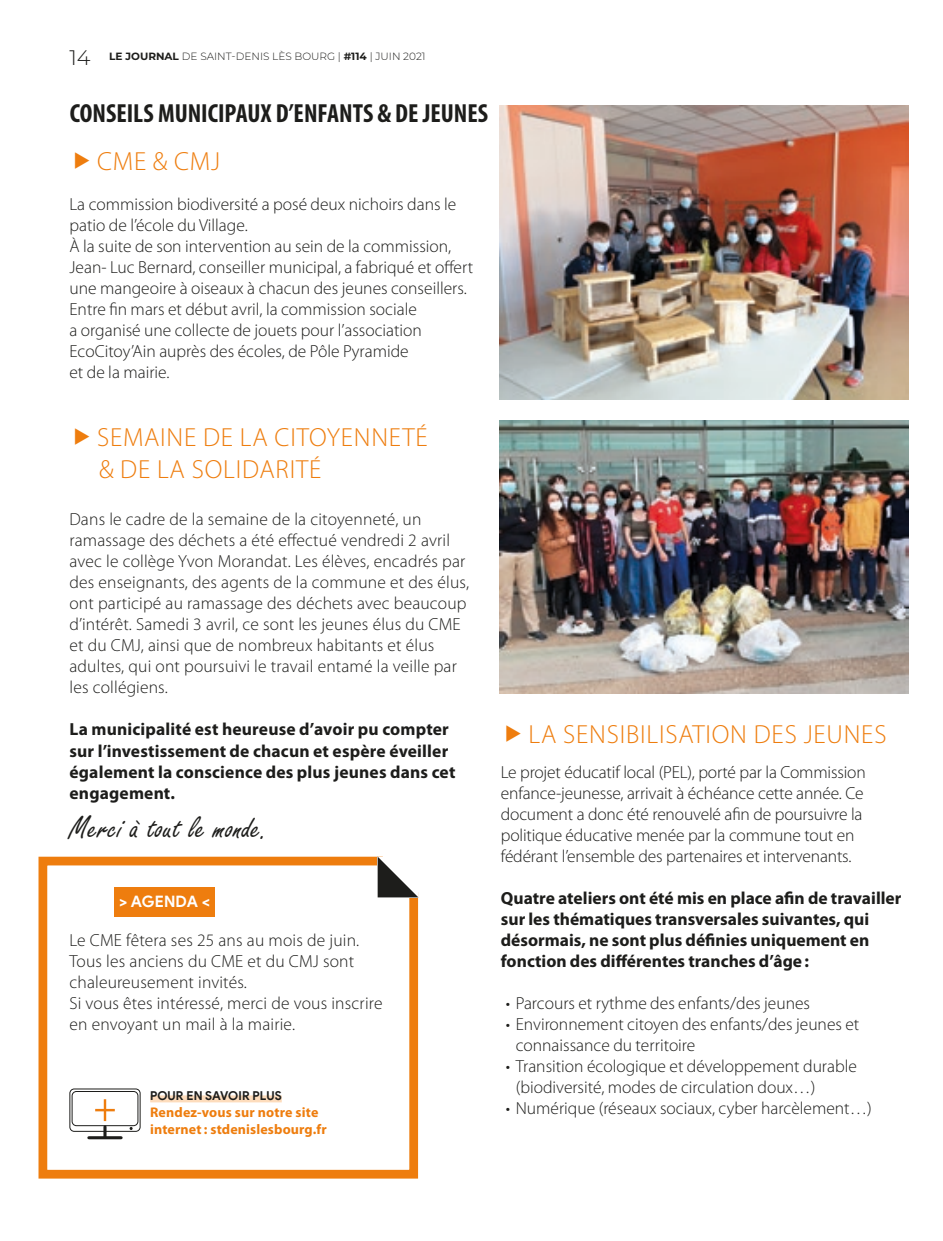
<style>
.page{position:relative;width:943px;height:1241px;background:#fff}
.page>*{position:absolute;margin:0;border:0;box-sizing:border-box;transform-origin:0 0}
.t1{font:33.25px "Freestyle Script";letter-spacing:.01em;color:#1d1d1b}
.t2{font:300 26.25px/31.5px "Myriad Pro";letter-spacing:.03em;color:#ee7d0e}
.t3{font:700 condensed 26.25px "Myriad Pro";color:#1d1d1b}
.t4{font:300 17.5px/21px "Myriad Pro";color:#1d1d1b}
.t5{font:700 17.5px/21px "Myriad Pro";color:#1d1d1b}
.t6{font:700 15.75px "Product Sans";letter-spacing:.01em;color:#fff}
.t7{font:700 14px/16.8px "Myriad Pro";letter-spacing:.01em;color:#ee7d0e}
.t8{font:700 12.25px "Product Sans";letter-spacing:.01em;color:#1d1d1b}
.t9{font:300 10.5px "Montserrat";color:#1d1d1b}
.s1{font-size:21px}
.s2{font-weight:700}
</style>
<div class="page">
<img style="left:499px;top:105px;width:409px;height:294px">
<img style="left:499px;top:420px;width:409px;height:273px">
<svg style="left:38px;top:856px;width:381px;height:323px"></svg>
<svg style="left:377px;top:856px;width:41px;height:41px"></svg>
<p class="t9" style="left:69px;top:49px;width:358px"><span class="s1">14</span> <span class="s2">LE JOURNAL</span> DE SAINT-DENIS LÈS BOURG | <span class="s2">#114</span> | JUIN 2021</p>
<h2 class="t3" style="left:70px;top:97px;width:420px">CONSEILS MUNICIPAUX D’ENFANTS &amp; DE JEUNES</h2>
<h2 class="t2" style="left:97px;top:145px;width:124px">CME &amp; CMJ</h2>
<p class="t4" style="left:69px;top:194px;width:405px">La commission biodiversité a posé deux nichoirs dans le patio de l’école du Village.<br>À la suite de son intervention au sein de la commission, Jean- Luc Bernard, conseiller municipal, a fabriqué et offert une mangeoire à oiseaux à chacun des jeunes conseillers.<br>Entre fin mars et début avril, la commission sociale<br>a organisé une collecte de jouets pour l’association EcoCitoy’Ain auprès des écoles, de Pôle Pyramide<br>et de la mairie.</p>
<h2 class="t2" style="left:97px;top:421px;width:332px">SEMAINE DE LA CITOYENNETÉ &amp; DE LA SOLIDARITÉ</h2>
<p class="t4" style="left:69px;top:508px;width:401px">Dans le cadre de la semaine de la citoyenneté, un ramassage des déchets a été effectué vendredi 2 avril avec le collège Yvon Morandat. Les élèves, encadrés par des enseignants, des agents de la commune et des élus, ont participé au ramassage des déchets avec beaucoup d’intérêt. Samedi 3 avril, ce sont les jeunes élus du CME et du CMJ, ainsi que de nombreux habitants et élus adultes, qui ont poursuivi le travail entamé la veille par les collégiens.</p>
<p class="t5" style="left:69px;top:718px;width:387px">La municipalité est heureuse d’avoir pu compter sur l’investissement de chacun et espère éveiller également la conscience des plus jeunes dans cet engagement.</p>
<h1 class="t1" style="left:69px;top:810px;width:200px">Merci à tout le monde.</h1>
<p class="t6" style="left:119px;top:891px;width:92px">&gt; AGENDA &lt;</p>
<p class="t4" style="left:69px;top:929px;width:314px">Le CME fêtera ses 25 ans au mois de juin.<br>Tous les anciens du CME et du CMJ sont chaleureusement invités.<br>Si vous êtes intéressé, merci de vous inscrire en envoyant un mail à la mairie.</p>
<p class="t8" style="left:150px;top:1088px;width:133px">POUR EN SAVOIR PLUS</p>
<p class="t7" style="left:150px;top:1103px;width:178px">Rendez-vous sur notre site internet: stdenislesbourg.fr</p>
<h2 class="t2" style="left:528px;top:717px;width:359px">LA SENSIBILISATION DES JEUNES</h2>
<p class="t4" style="left:501px;top:761px;width:366px">Le projet éducatif local (PEL), porté par la Commission enfance-jeunesse, arrivait à échéance cette année. Ce document a donc été renouvelé afin de poursuivre la politique éducative menée par la commune tout en fédérant l’ensemble des partenaires et intervenants.</p>
<p class="t5" style="left:501px;top:886px;width:402px">Quatre ateliers ont été mis en place afin de travailler sur les thématiques transversales suivantes, qui désormais, ne sont plus définies uniquement en fonction des différentes tranches d’âge:</p>
<p class="t4" style="left:506px;top:992px;width:306px">• Parcours et rythme des enfants/des jeunes</p>
<p class="t4" style="left:515px;top:1013px;width:345px;text-indent:-10px">• Environnement citoyen des enfants/des jeunes et connaissance du territoire</p>
<p class="t4" style="left:515px;top:1055px;width:343px;text-indent:-10px">• Transition écologique et développement durable (biodiversité, modes de circulation doux…)</p>
<p class="t4" style="left:506px;top:1097px;width:367px">• Numérique (réseaux sociaux, cyber harcèlement…)</p>
</div>
